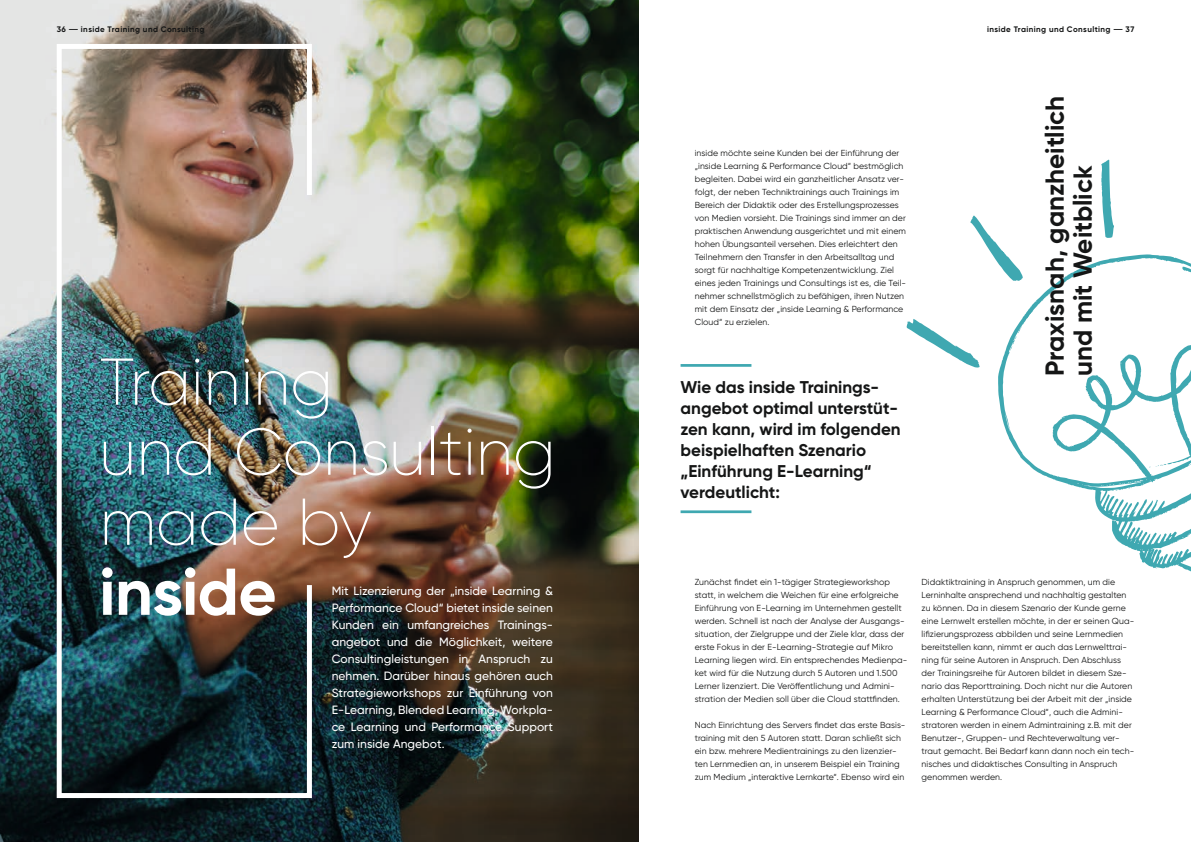
<style>
.page{position:relative;width:1191px;height:842px;background:#fff}
.page>*{position:absolute;margin:0;border:0;box-sizing:border-box;transform-origin:0 0}
.t1{font:200 66px/70px "Gilroy";letter-spacing:-.01em;color:#fff}
.t2{font:700 66px "Gilroy";letter-spacing:-.01em;color:#fff}
.t3{font:700 26px/28px "Gilroy";color:#151616}
.t4{font:700 17px/21px "Gilroy";color:#151616}
.t5{font:500 12px/17px "Gilroy";letter-spacing:.005em;color:#fff;text-align:justify}
.t6{font:8.8px/13px "Gilroy";letter-spacing:.01em;color:#151616}
.t7{font:700 8px "Gilroy";letter-spacing:.05em;color:#151616}
.s1{font-family:"Averta Std"}
</style>
<div class="page">
<img style="left:0;top:0;width:638px;height:842px">
<img style="left:54px;top:41px;width:260px;height:759px">
<svg style="left:970px;top:216px;width:35px;height:46px"></svg>
<svg style="left:997px;top:254px;width:194px;height:318px"></svg>
<svg style="left:1017px;top:326px;width:5px;height:7px"></svg>
<svg style="left:1062px;top:441px;width:5px;height:5px"></svg>
<svg style="left:1101px;top:159px;width:13px;height:79px"></svg>
<svg style="left:906px;top:319px;width:73px;height:49px"></svg>
<hr style="left:680px;top:364px;width:71px;height:3px;background:#3fa8b1">
<hr style="left:680px;top:510px;width:71px;height:3px;background:#3fa8b1">
<p class="t7" style="left:57px;top:25px;width:149px">36 <span class="s1">―</span> inside Training und Consulting</p>
<h1 class="t1" style="left:99px;top:346px;width:458px">Training<br>und Consulting made by</h1>
<h1 class="t2" style="left:99px;top:550px;width:179px">inside</h1>
<p class="t5" style="left:332px;top:582px;width:223px">Mit Lizenzierung der „inside Learning &amp; Performance Cloud“ bietet inside seinen Kunden ein umfangreiches Trainings&shy;angebot und die Möglichkeit, weitere Consultingleistungen in Anspruch zu nehmen. Darüber hinaus gehören auch Strategieworkshops zur Einführung von E-Learning, Blended Learning, Workpla&shy;ce Learning und Performance Support zum inside Angebot.</p>
<p class="t6" style="left:694px;top:146px;width:213px">inside möchte seine Kunden bei der Einführung der „inside Learning &amp; Performance Cloud“ bestmöglich begleiten. Dabei wird ein ganzheitlicher Ansatz ver&shy;folgt, der neben Techniktrainings auch Trainings im Bereich der Didaktik oder des Erstellungsprozesses von Medien vorsieht. Die Trainings sind immer an der praktischen Anwendung ausgerichtet und mit einem hohen Übungsanteil versehen. Dies erleichtert den Teilnehmern den Transfer in den Arbeitsalltag und sorgt für nachhaltige Kompetenzentwicklung. Ziel eines jeden Trainings und Consultings ist es, die Teil&shy;nehmer schnellstmöglich zu befähigen, ihren Nutzen mit dem Einsatz der „inside Learning &amp; Performance Cloud“ zu erzielen.</p>
<h3 class="t4" style="left:680px;top:376px;width:222px">Wie das inside Trainings&shy;angebot optimal unterstüt&shy;zen kann, wird im folgenden beispielhaften Szenario „Einführung E-Learning“ verdeutlicht:</h3>
<p class="t7" style="left:987px;top:25px;width:149px">inside Training und Consulting <span class="s1">―</span> 37</p>
<h2 class="t3" style="left:1040px;top:376px;width:281px;rotate:-90deg">Praxisnah, ganzheitlich und mit Weitblick</h2>
<p class="t6" style="left:694px;top:575px;width:214px">Zunächst findet ein 1-tägiger Strategieworkshop statt, in welchem die Weichen für eine erfolgreiche Einführung von E- Learning im Unternehmen gestellt werden. Schnell ist nach der Analyse der Ausgangs&shy;situation, der Zielgruppe und der Ziele klar, dass der erste Fokus in der E- Learning-Strategie auf Mikro Learning liegen wird. Ein entsprechendes Medienpa&shy;ket wird für die Nutzung durch 5 Autoren und 1.500<br>Lerner lizenziert. Die Veröffentlichung und Admini&shy;stration der Medien soll über die Cloud stattfinden.</p>
<p class="t6" style="left:694px;top:718px;width:212px">Nach Einrichtung des Servers findet das erste Basis&shy;training mit den 5 Autoren statt. Daran schließt sich ein bzw. mehrere Medientrainings zu den lizenzier&shy;ten Lernmedien an, in unserem Beispiel ein Training zum Medium „interaktive Lernkarte“. Ebenso wird ein</p>
<p class="t6" style="left:921px;top:575px;width:214px">Didaktiktraining in Anspruch genommen, um die Lerninhalte ansprechend und nachhaltig gestalten zu können. Da in diesem Szenario der Kunde gerne eine Lernwelt erstellen möchte, in der er seinen Qua&shy;lifizierungsprozess abbilden und seine Lernmedien bereitstellen kann, nimmt er auch das Lernwelttrai&shy;ning für seine Autoren in Anspruch. Den Abschluss der Trainingsreihe für Autoren bildet in diesem Sze&shy;nario das Reporttraining. Doch nicht nur die Autoren erhalten Unterstützung bei der Arbeit mit der „inside Learning &amp; Performance Cloud“, auch die Admini&shy;stratoren werden in einem Admintraining z.B. mit der Benutzer- , Gruppen- und Rechteverwaltung ver&shy;traut gemacht. Bei Bedarf kann dann noch ein tech&shy;nisches und didaktisches Consulting in Anspruch genommen werden.</p>
</div>
